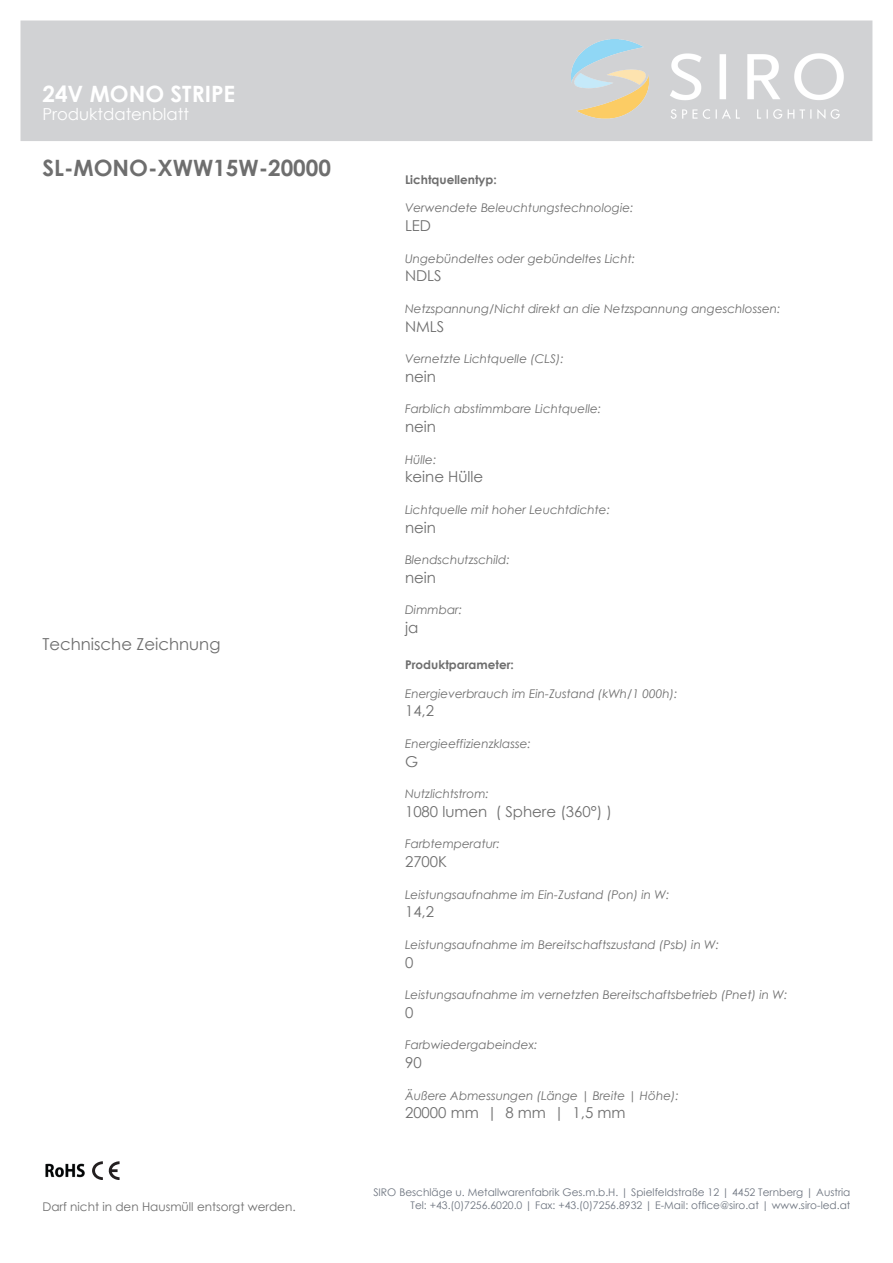
<style>
.page{position:relative;width:893px;height:1263px;background:#fff}
.page>*{position:absolute;margin:0;border:0;box-sizing:border-box;transform-origin:0 0}
.t1{font:700 22.5px "Century Gothic";color:#6e6e6e}
.t2{font:700 22.5px "Century Gothic";color:#fff}
.t3{font:16.5px "Century Gothic";color:#6e6e6e}
.t4{font:16.5px "Century Gothic";color:#fff}
.t5{font:15px "Century Gothic";color:#6e6e6e}
.t6{font:italic 12px "Century Gothic";color:#6e6e6e}
.t7{font:12px "Century Gothic";color:#6e6e6e}
.t8{font:700 12px "Century Gothic";color:#6e6e6e}
.t9{font:10.5px/12.6px "Century Gothic";color:#6d747f;text-align:right}
</style>
<div class="page">
<div style="left:21px;top:21px;width:851px;height:120px;background:#d1d2d4"></div>
<img style="left:571px;top:40px;width:272px;height:78px">
<img style="left:45px;top:1163px;width:40px;height:15px">
<svg style="left:92px;top:1161px;width:27px;height:19px"></svg>
<h1 class="t2" style="left:42px;top:80px;width:194px">24V MONO STRIPE</h1>
<h2 class="t4" style="left:42px;top:104px;width:148px">Produktdatenblatt</h2>
<h1 class="t1" style="left:42px;top:154px;width:290px">SL-MONO-XWW15W-20000</h1>
<h2 class="t3" style="left:42px;top:633px;width:179px">Technische Zeichnung</h2>
<p class="t7" style="left:42px;top:1199px;width:255px">Darf nicht in den Hausmüll entsorgt werden.</p>
<p class="t8" style="left:405px;top:172px;width:93px">Lichtquellentyp:</p>
<p class="t6" style="left:405px;top:201px;width:230px">Verwendete Beleuchtungstechnologie:</p>
<p class="t5" style="left:405px;top:216px;width:28px">LED</p>
<p class="t6" style="left:405px;top:251px;width:231px">Ungebündeltes oder gebündeltes Licht:</p>
<p class="t5" style="left:405px;top:267px;width:38px">NDLS</p>
<p class="t6" style="left:405px;top:301px;width:377px">Netzspannung/Nicht direkt an die Netzspannung angeschlossen:</p>
<p class="t5" style="left:405px;top:317px;width:41px">NMLS</p>
<p class="t6" style="left:405px;top:351px;width:160px">Vernetzte Lichtquelle (CLS):</p>
<p class="t5" style="left:405px;top:367px;width:33px">nein</p>
<p class="t6" style="left:405px;top:402px;width:198px">Farblich abstimmbare Lichtquelle:</p>
<p class="t5" style="left:405px;top:417px;width:33px">nein</p>
<p class="t6" style="left:405px;top:452px;width:33px">Hülle:</p>
<p class="t5" style="left:405px;top:468px;width:80px">keine Hülle</p>
<p class="t6" style="left:405px;top:502px;width:206px">Lichtquelle mit hoher Leuchtdichte:</p>
<p class="t5" style="left:405px;top:518px;width:33px">nein</p>
<p class="t6" style="left:405px;top:552px;width:106px">Blendschutzschild:</p>
<p class="t5" style="left:405px;top:568px;width:33px">nein</p>
<p class="t6" style="left:405px;top:603px;width:59px">Dimmbar:</p>
<p class="t5" style="left:405px;top:618px;width:15px">ja</p>
<p class="t8" style="left:405px;top:657px;width:110px">Produktparameter:</p>
<p class="t6" style="left:405px;top:686px;width:274px">Energieverbrauch im Ein-Zustand (kWh/1 000h):</p>
<p class="t5" style="left:405px;top:702px;width:31px">14,2</p>
<p class="t6" style="left:405px;top:736px;width:127px">Energieeffizienzklasse:</p>
<p class="t5" style="left:405px;top:752px;width:15px">G</p>
<p class="t6" style="left:405px;top:786px;width:85px">Nutzlichtstrom:</p>
<p class="t5" style="left:405px;top:802px;width:208px">1080 lumen ( Sphere (360°) )</p>
<p class="t6" style="left:405px;top:837px;width:96px">Farbtemperatur:</p>
<p class="t5" style="left:405px;top:852px;width:44px">2700K</p>
<p class="t6" style="left:405px;top:887px;width:266px">Leistungsaufnahme im Ein-Zustand (Pon) in W:</p>
<p class="t5" style="left:405px;top:903px;width:31px">14,2</p>
<p class="t6" style="left:405px;top:937px;width:316px">Leistungsaufnahme im Bereitschaftszustand (Psb) in W:</p>
<p class="t5" style="left:405px;top:953px;width:10px">0</p>
<p class="t6" style="left:405px;top:987px;width:384px">Leistungsaufnahme im vernetzten Bereitschaftsbetrieb (Pnet) in W:</p>
<p class="t5" style="left:405px;top:1003px;width:10px">0</p>
<p class="t6" style="left:405px;top:1038px;width:134px">Farbwiedergabeindex:</p>
<p class="t5" style="left:405px;top:1053px;width:18px">90</p>
<p class="t6" style="left:405px;top:1088px;width:275px">Äußere Abmessungen (Länge | Breite | Höhe):</p>
<p class="t5" style="left:405px;top:1104px;width:222px">20000 mm | 8 mm | 1,5 mm</p>
<p class="t9" style="left:373px;top:1186px;width:479px">SIRO Beschläge u. Metallwarenfabrik Ges.m.b.H. | Spielfeldstraße 12 | 4452 Ternberg | Austria<br>Tel: +43.(0)7256.6020.0 | Fax: +43.(0)7256.8932 | E-Mail: office@siro.at | www.siro-led.at</p>
</div>
